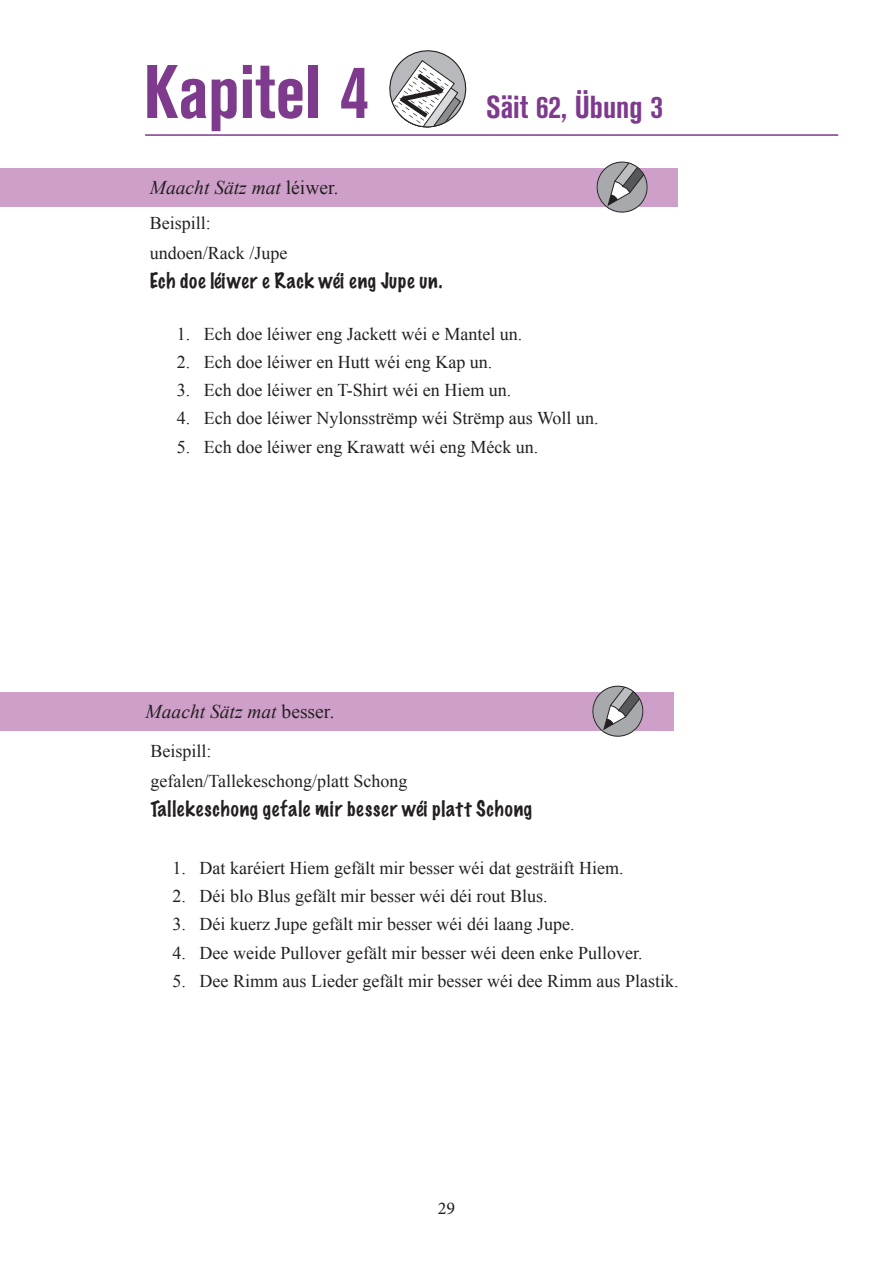
<style>
.page{position:relative;width:893px;height:1263px;background:#fff}
.page>*{position:absolute;margin:0;border:0;box-sizing:border-box;transform-origin:0 0}
.t1{font:700 condensed 75px "Akzidenz Grotesk BE";color:#7e3a8c}
.t2{font:700 condensed 31.5px "Akzidenz Grotesk BE";color:#7e3a8c}
.t3{font:100 19.5px "Marker Felt";letter-spacing:.04em;color:#231f20}
.Annotation_text{font:italic 19.5px "Times New Roman";color:#231f20}
.t4{font:18px "Times New Roman";color:#231f20}
.t5{font:18px "Minion Pro";color:#231f20}
.s1{font-style:normal}
</style>
<div class="page">
<svg style="left:389px;top:50px;width:78px;height:78px"></svg>
<hr style="left:145px;top:134px;width:693px;height:2px;background:#7e3a8c">
<div style="left:0;top:168px;width:678px;height:38px;background:#cea0c9"></div>
<svg style="left:595px;top:161px;width:53px;height:52px"></svg>
<div style="left:0;top:692px;width:673px;height:38px;background:#cea0c9"></div>
<svg style="left:591px;top:685px;width:53px;height:52px"></svg>
<p class="t1" style="left:144px;top:49px;width:227px">Kapitel 4</p>
<p class="t2" style="left:486px;top:89px;width:178px">Säit 62, Übung 3</p>
<p class="Annotation_text" style="left:150px;top:174px;width:191px">Maacht Sätz mat <span class="s1">léiwer</span>.</p>
<p class="t4" style="left:150px;top:211px;width:63px">Beispill:</p>
<p class="t4" style="left:150px;top:241px;width:139px">undoen/Rack /Jupe</p>
<p class="t3" style="left:150px;top:265px;width:294px">Ech doe léiwer e Rack wéi eng Jupe un.</p>
<p class="t4" style="left:177px;top:321px;width:347px">1. Ech doe léiwer eng Jackett wéi e Mantel un.</p>
<p class="t4" style="left:177px;top:350px;width:317px">2. Ech doe léiwer en Hutt wéi eng Kap un.</p>
<p class="t4" style="left:177px;top:378px;width:336px">3. Ech doe léiwer en T-Shirt wéi en Hiem un.</p>
<p class="t4" style="left:177px;top:406px;width:423px">4. Ech doe léiwer Nylonsstrëmp wéi Strëmp aus Woll un.</p>
<p class="t4" style="left:177px;top:435px;width:363px">5. Ech doe léiwer eng Krawatt wéi eng Méck un.</p>
<p class="Annotation_text" style="left:146px;top:698px;width:191px">Maacht Sätz mat <span class="s1">besser</span>.</p>
<p class="t4" style="left:150px;top:739px;width:63px">Beispill:</p>
<p class="t4" style="left:150px;top:769px;width:259px">gefalen/Tallekeschong/platt Schong</p>
<p class="t3" style="left:150px;top:793px;width:383px">Tallekeschong gefale mir besser wéi platt Schong</p>
<p class="t4" style="left:173px;top:855px;width:452px">1. Dat karéiert Hiem gefält mir besser wéi dat gesträift Hiem.</p>
<p class="t4" style="left:173px;top:884px;width:376px">2. Déi blo Blus gefält mir besser wéi déi rout Blus.</p>
<p class="t4" style="left:173px;top:912px;width:403px">3. Déi kuerz Jupe gefält mir besser wéi déi laang Jupe.</p>
<p class="t4" style="left:173px;top:940px;width:471px">4. Dee weide Pullover gefält mir besser wéi deen enke Pullover.</p>
<p class="t4" style="left:173px;top:969px;width:507px">5. Dee Rimm aus Lieder gefält mir besser wéi dee Rimm aus Plastik.</p>
<p class="t5" style="left:438px;top:1196px;width:19px">29</p>
</div>
